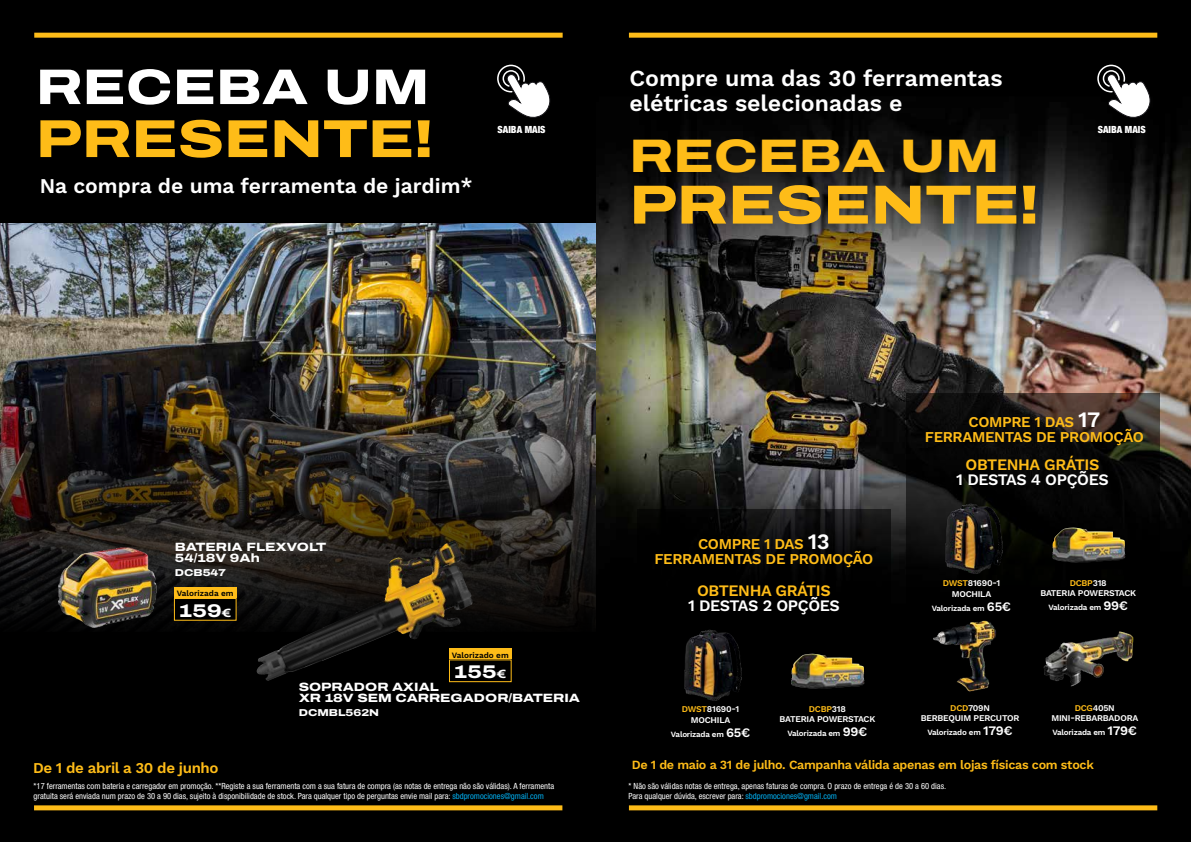
<style>
.page{position:relative;width:1191px;height:842px;background:#fff}
.page>*{position:absolute;margin:0;border:0;box-sizing:border-box;transform-origin:0 0}
.t1{font:800 55px "Archivo Expanded";color:#febc18}
.t2{font:800 53.4px "Archivo Expanded";color:#febc18}
.t3{font:800 50px "Archivo Expanded";color:#fff}
.t4{font:800 47px "Archivo Expanded";color:#febc18}
.t5{font:600 23px/25px "Work Sans";color:#fff}
.t6{font:600 21px "Work Sans";color:#fff}
.t7{font:800 18.4px "Archivo Expanded";letter-spacing:.01em;color:#fff}
.t8{font:600 16px "Work Sans";letter-spacing:-.025em;color:#fff}
.t9{font:600 16px "Work Sans";letter-spacing:-.025em;color:#febc18}
.t10{font:600 15px/15px "Work Sans";letter-spacing:-.025em;color:#febc18;text-align:center}
.t11{font:600 12.5px "Work Sans";letter-spacing:-.025em;color:#febc18}
.t12{font:800 12px/11px "Archivo Expanded";color:#fff}
.t13{font:800 10px "Archivo Expanded";color:#fff}
.t14{font:900 condensed 9.9px "Helvetica Neue LT Std";color:#fff}
.t15{font:600 8.8px/10.4px "Work Sans";letter-spacing:-.025em;color:#fff;text-align:center}
.t16{font:condensed 8.5px/10px "Helvetica Neue LTW1 G";color:#fff}
.t17{font:600 8.2px "Work Sans";color:#000}
.t18{font:600 8px "Work Sans";letter-spacing:-.025em;color:#fff}
.s1{font-size:11.9px}
.s2{font-size:22px;color:#fff}
.s3{color:#febc18}
.s4{font-size:13px}
.s5{color:#00aeef}
</style>
<div class="page">
<img style="left:595px;top:0;width:596px;height:842px">
<div style="left:629px;top:33px;width:528px;height:5px;background:#febc18"></div>
<div style="left:629px;top:805px;width:528px;height:5px;background:#febc18"></div>
<div style="left:636px;top:509px;width:254px;height:250px;background:#000"></div>
<svg style="left:906px;top:393px;width:254px;height:366px;background:#0c0b08"></svg>
<img style="left:939px;top:497px;width:69px;height:84px">
<img style="left:684px;top:629px;width:58px;height:72px">
<img style="left:928px;top:620px;width:72px;height:72px">
<img style="left:1058px;top:528px;width:15px;height:5px">
<img style="left:797px;top:654px;width:15px;height:6px">
<img style="left:1038px;top:630px;width:100px;height:58px">
<div style="left:0;top:0;width:595px;height:842px;background:#000"></div>
<div style="left:34px;top:33px;width:528px;height:5px;background:#febc18"></div>
<div style="left:34px;top:805px;width:528px;height:5px;background:#febc18"></div>
<img style="left:0;top:224px;width:595px;height:402px">
<img style="left:50px;top:537px;width:120px;height:91px">
<img style="left:278px;top:540px;width:177px;height:110px">
<div style="left:174px;top:598px;width:63px;height:23px;background:#000;border:1px solid #febc18"></div>
<div style="left:174px;top:587px;width:63px;height:11px;background:#febc18"></div>
<div style="left:449px;top:659px;width:62px;height:23px;background:#000;border:1px solid #febc18"></div>
<div style="left:449px;top:649px;width:62px;height:10px;background:#febc18"></div>
<svg style="left:497px;top:65px;width:53px;height:53px"></svg>
<svg style="left:1097px;top:65px;width:54px;height:57px"></svg>
<h3 class="t3" style="left:36px;top:49px;width:395px">RECEBA UM</h3>
<h2 class="t2" style="left:36px;top:98px;width:399px">PRESENTE!</h2>
<h3 class="t6" style="left:40px;top:173px;width:434px">Na compra de uma ferramenta de jardim*</h3>
<h3 class="t5" style="left:629px;top:66px;width:375px">Compre uma das 30 ferramentas elétricas selecionadas e</h3>
<h3 class="t4" style="left:629px;top:120px;width:371px">RECEBA UM</h3>
<h1 class="t1" style="left:629px;top:163px;width:411px">PRESENTE!</h1>
<p class="t14" style="left:497px;top:123px;width:50px">SAIBA MAIS</p>
<p class="t14" style="left:1097px;top:123px;width:50px">SAIBA MAIS</p>
<h3 class="t12" style="left:175px;top:542px;width:153px">BATERIA FLEXVOLT<br>54/18V 9Ah</h3>
<p class="t13" style="left:175px;top:565px;width:52px">DCB547</p>
<p class="t17" style="left:177px;top:589px;width:58px">Valorizada em</p>
<h3 class="t7" style="left:179px;top:596px;width:53px">159<span class="s1">€</span></h3>
<h3 class="t10" style="left:654px;top:537px;width:220px">COMPRE 1 DAS <span class="s2">13<br></span>FERRAMENTAS DE PROMOÇÃO</h3>
<h3 class="t9" style="left:697px;top:581px;width:135px">OBTENHA GRÁTIS</h3>
<h3 class="t8" style="left:688px;top:596px;width:153px">1 DESTAS 2 OPÇÕES</h3>
<h3 class="t10" style="left:925px;top:415px;width:220px">COMPRE 1 DAS <span class="s2">17<br></span>FERRAMENTAS DE PROMOÇÃO</h3>
<h3 class="t9" style="left:965px;top:455px;width:135px">OBTENHA GRÁTIS</h3>
<h3 class="t8" style="left:956px;top:470px;width:154px">1 DESTAS 4 OPÇÕES</h3>
<p class="t15" style="left:942px;top:578px;width:59px"><span class="s3">DWST</span>81690-1<br>MOCHILA</p>
<p class="t18" style="left:931px;top:603px;width:81px">Valorizada em <span class="s4">65€</span></p>
<p class="t15" style="left:1040px;top:578px;width:97px"><span class="s3">DCBP</span>318<br>BATERIA POWERSTACK</p>
<p class="t18" style="left:1048px;top:602px;width:81px">Valorizada em <span class="s4">99€</span></p>
<p class="t17" style="left:452px;top:650px;width:58px">Valorizado em</p>
<h3 class="t7" style="left:454px;top:658px;width:53px">155<span class="s1">€</span></h3>
<h3 class="t10" style="left:33px;top:761px;width:187px">De 1 de abril a 30 de junho</h3>
<h3 class="t12" style="left:299px;top:681px;width:283px">SOPRADOR AXIAL<br>XR 18V SEM CARREGADOR/BATERIA</h3>
<p class="t13" style="left:299px;top:705px;width:82px">DCMBL562N</p>
<p class="t16" style="left:34px;top:781px;width:522px">*17 ferramentas com bateria e carregador em promoção. **Registe a sua ferramenta com a sua fatura de compra (as notas de entrega não são válidas). A ferramenta gratuita será enviada num prazo de 30 a 90 dias, sujeito à disponibilidade de stock. Para qualquer tipo de perguntas envie mail para: <span class="s5">sbdpromociones@gmail.com</span></p>
<p class="t15" style="left:682px;top:705px;width:59px"><span class="s3">DWST</span>81690-1<br>MOCHILA</p>
<p class="t18" style="left:671px;top:729px;width:81px">Valorizada em <span class="s4">65€</span></p>
<p class="t15" style="left:779px;top:704px;width:97px"><span class="s3">DCBP</span>318<br>BATERIA POWERSTACK</p>
<p class="t18" style="left:787px;top:729px;width:81px">Valorizada em <span class="s4">99€</span></p>
<p class="t15" style="left:920px;top:703px;width:100px"><span class="s3">DCD</span>709N<br>BERBEQUIM PERCUTOR</p>
<p class="t18" style="left:927px;top:728px;width:87px">Valorizado em <span class="s4">179€</span></p>
<p class="t15" style="left:1051px;top:703px;width:88px"><span class="s3">DCG</span>405N<br>MINI-REBARBADORA</p>
<p class="t18" style="left:1052px;top:728px;width:86px">Valorizada em <span class="s4">179€</span></p>
<h3 class="t11" style="left:632px;top:758px;width:463px">De 1 de maio a 31 de julho. Campanha válida apenas em lojas físicas com stock</h3>
<p class="t16" style="left:628px;top:780px;width:319px">* Não são válidas notas de entrega, apenas faturas de compra. O prazo de entrega é de 30 a 60 dias.<br>Para qualquer dúvida, escrever para: <span class="s5">sbdpromociones@gmail.com</span></p>
</div>
